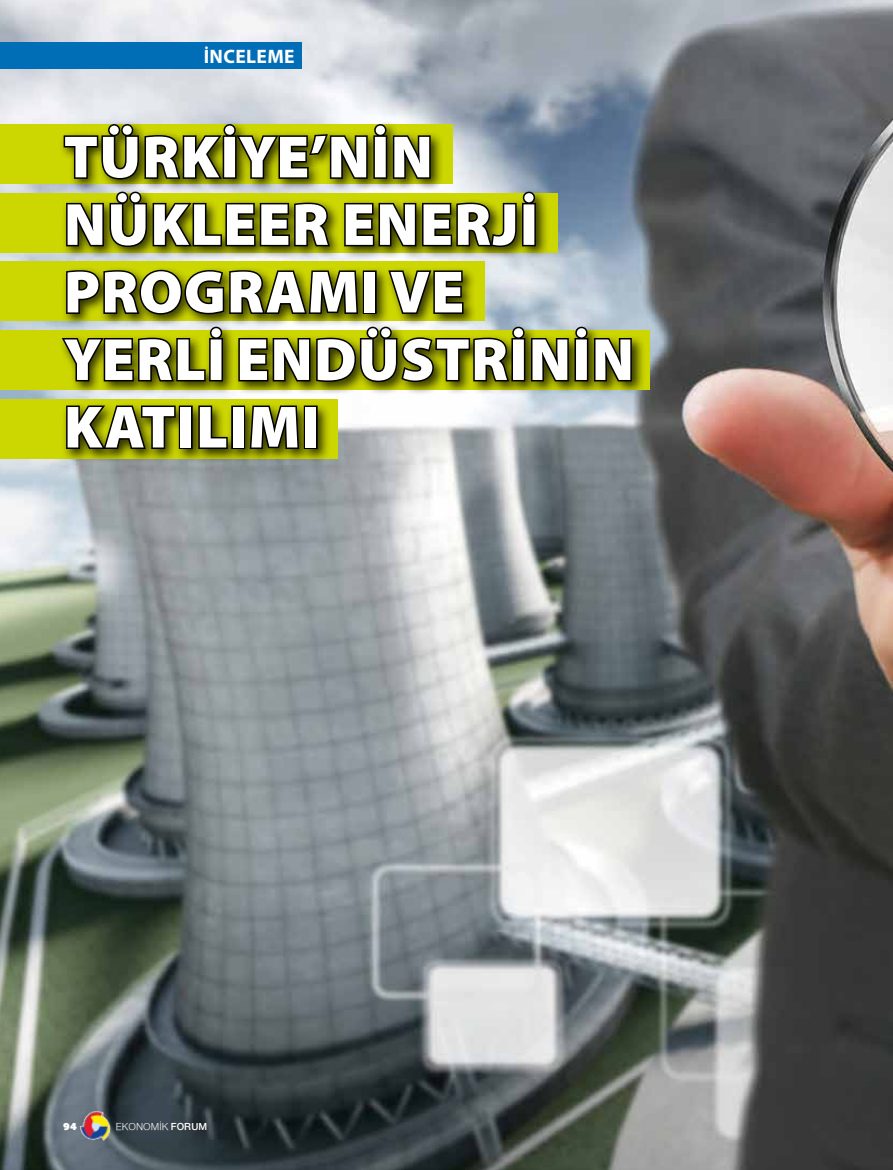
<style>
.page{position:relative;width:893px;height:1170px;background:#fff}
.page>*{position:absolute;margin:0;border:0;box-sizing:border-box;transform-origin:0 0}
.t1{font:900 60px/67.5px "Myriad Pro";letter-spacing:.02em;color:#fff}
.t2{font:700 19.5px "Myriad Pro";letter-spacing:.02em;color:#fff}
.t3{font:10.5px "Nimbus Sans Novus";color:#fff}
.t4{font:900 10.5px "PF Agora Sans Pro";color:#fff}
.s1{font-weight:600}
</style>
<div class="page">
<img style="left:0;top:0;width:893px;height:1169px">
<img style="left:80px;top:1109px;width:31px;height:31px">
<div style="left:0;top:43px;width:302px;height:26px;background:#006eb7"></div>
<div style="left:0;top:124px;width:453px;height:59px;background:#ccd600"></div>
<div style="left:0;top:193px;width:557px;height:59px;background:#ccd600"></div>
<div style="left:0;top:261px;width:485px;height:60px;background:#ccd600"></div>
<div style="left:0;top:330px;width:649px;height:60px;background:#ccd600"></div>
<div style="left:0;top:399px;width:337px;height:60px;background:#ccd600"></div>
<div style="left:58px;top:120px;width:588px;height:343px;background:#000;opacity:.75"></div>
<svg style="left:62px;top:123px;width:370px;height:58px"></svg>
<svg style="left:65px;top:190px;width:268px;height:59px"></svg>
<svg style="left:343px;top:190px;width:194px;height:59px"></svg>
<svg style="left:65px;top:268px;width:295px;height:48px"></svg>
<div style="left:363px;top:270px;width:14px;height:44px;border:3px solid #000"></div>
<svg style="left:386px;top:269px;width:79px;height:47px"></svg>
<svg style="left:59px;top:325px;width:165px;height:58px"></svg>
<svg style="left:237px;top:325px;width:396px;height:59px"></svg>
<svg style="left:65px;top:404px;width:112px;height:46px"></svg>
<div style="left:179px;top:405px;width:14px;height:44px;border:3px solid #000"></div>
<svg style="left:197px;top:404px;width:32px;height:46px"></svg>
<div style="left:231px;top:405px;width:14px;height:44px;border:3px solid #000"></div>
<svg style="left:248px;top:404px;width:53px;height:46px"></svg>
<div style="left:304px;top:405px;width:14px;height:44px;border:3px solid #000"></div>
<p class="t2" style="left:204px;top:45px;width:93px">İNCELEME</p>
<p class="t1" style="left:64px;top:124px;width:572px">TÜRKİYE’NİN<br>NÜKLEER ENERJİ<br>PROGRAMI VE<br>YERLİ ENDÜSTRİNİN<br>KATILIMI</p>
<p class="t4" style="left:63px;top:1119px;width:15px">94</p>
<p class="t3" style="left:116px;top:1120px;width:93px">EKONOMİK <span class="s1">FORUM</span></p>
</div>
